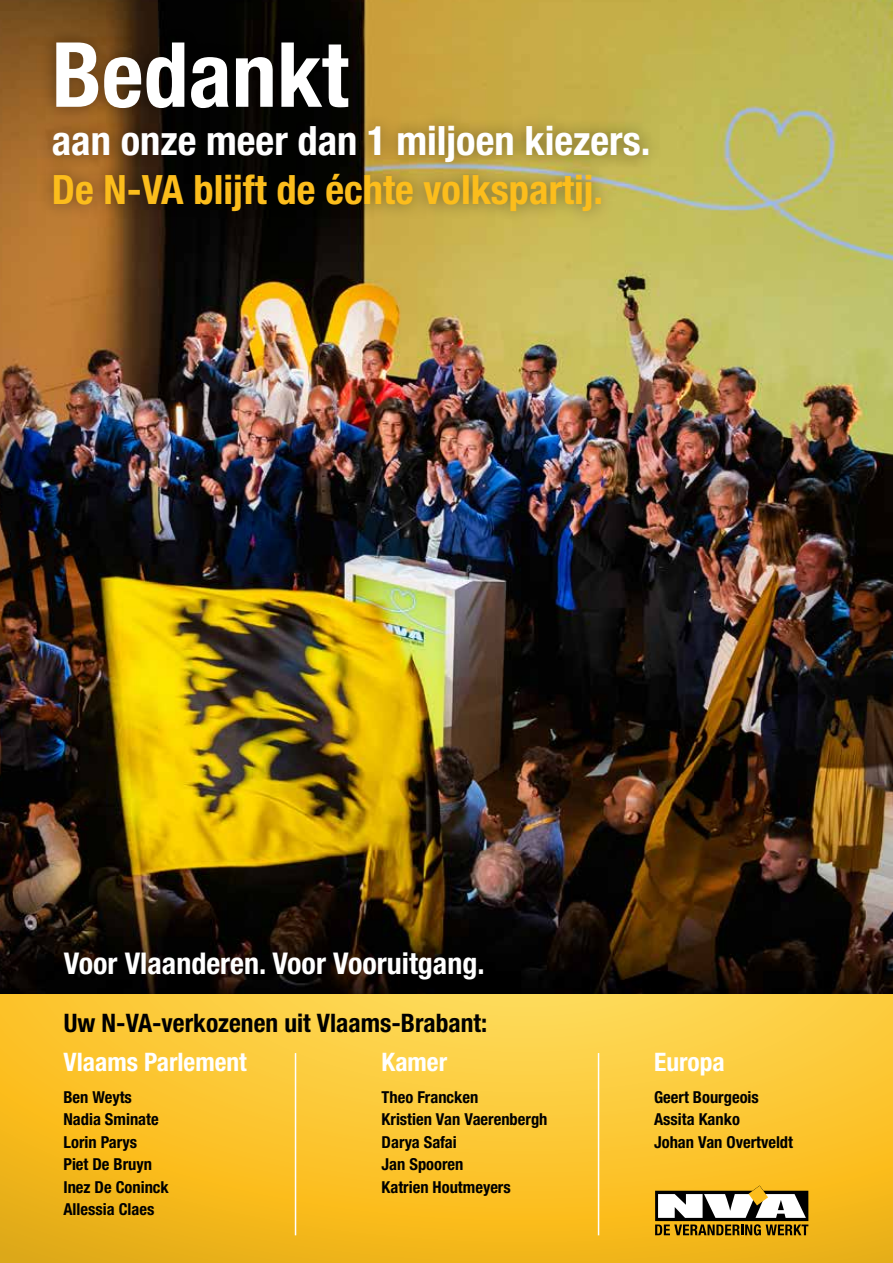
<style>
.page{position:relative;width:893px;height:1263px;background:#fff}
.page>*{position:absolute;margin:0;border:0;box-sizing:border-box;transform-origin:0 0}
.t1{font:700 condensed 90px "Helvetica Neue LT Std";color:#fff}
.t2{font:700 condensed 40.5px "Helvetica Neue LT Std";color:#fcbd1c}
.t3{font:700 condensed 40.5px "Helvetica Neue LT Std";color:#fff}
.t4{font:700 condensed 30px "Helvetica Neue LT Std";color:#fff}
.t5{font:700 condensed 25.5px "Helvetica Neue LT Std";color:#000}
.t6{font:700 condensed 25.5px "Helvetica Neue LT Std";color:#fff}
.t7{font:700 condensed 16.5px/22.5px "Helvetica Neue LT Std";color:#000}
</style>
<div class="page">
<svg style="left:0;top:994px;width:893px;height:269px;background:#f9c42f"></svg>
<hr style="left:295px;top:1053px;width:1px;height:182px;background:#fff">
<hr style="left:598px;top:1053px;width:1px;height:182px;background:#fff">
<svg style="left:655px;top:1185px;width:153px;height:50px"></svg>
<img style="left:0;top:0;width:893px;height:994px">
<div style="left:38px;top:27px;width:626px;height:199px;background:#000;opacity:.4"></div>
<h1 class="t1" style="left:52px;top:20px;width:298px">Bedankt</h1>
<h2 class="t3" style="left:52px;top:116px;width:600px">aan onze meer dan 1 miljoen kiezers.</h2>
<h2 class="t2" style="left:52px;top:165px;width:553px">De N-VA blijft de échte volkspartij.</h2>
<h3 class="t4" style="left:64px;top:945px;width:422px">Voor Vlaanderen. Voor Vooruitgang.</h3>
<h3 class="t5" style="left:64px;top:1007px;width:425px">Uw N-VA-verkozenen uit Vlaams-Brabant:</h3>
<h3 class="t6" style="left:63px;top:1047px;width:185px">Vlaams Parlement</h3>
<h3 class="t6" style="left:382px;top:1047px;width:67px">Kamer</h3>
<h3 class="t6" style="left:654px;top:1047px;width:72px">Europa</h3>
<p class="t7" style="left:654px;top:1085px;width:140px">Geert Bourgeois<br>Assita Kanko<br>Johan Van Overtveldt</p>
<p class="t7" style="left:63px;top:1085px;width:107px">Ben Weyts<br>Nadia Sminate<br>Lorin Parys<br>Piet De Bruyn<br>Inez De Coninck<br>Allessia Claes</p>
<p class="t7" style="left:382px;top:1085px;width:167px">Theo Francken<br>Kristien Van Vaerenbergh<br>Darya Safai<br>Jan Spooren<br>Katrien Houtmeyers</p>
</div>
